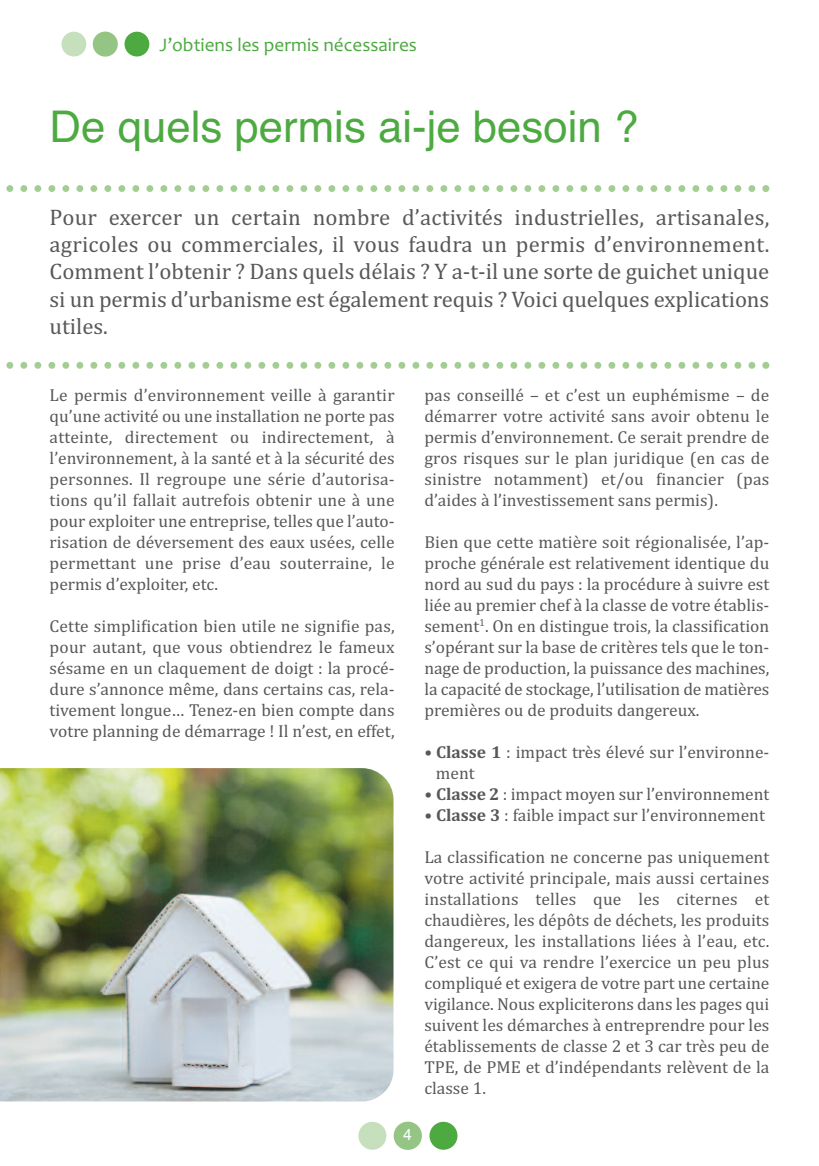
<style>
.page{position:relative;width:819px;height:1166px;background:#fff}
.page>*{position:absolute;margin:0;border:0;box-sizing:border-box;transform-origin:0 0}
.t1{font:43.75px "Helvetica";color:#4daa41}
.t2{font:22.75px/27.3px "Cambria";letter-spacing:-.005em;color:#57585a;text-align:justify}
.t3{font:19.25px "Candara";color:#4daa41}
.t4{font:17.5px/21px "Cambria";color:#57585a;text-align:justify}
.t5{font:15.75px "Helvetica";color:#fff}
.s1{font-weight:700}
</style>
<div class="page">
<div style="left:61px;top:32px;width:25px;height:24px;background:#c6dfbc;border-radius:50%"></div>
<div style="left:93px;top:32px;width:25px;height:25px;background:#94c584;border-radius:50%"></div>
<div style="left:124px;top:32px;width:25px;height:24px;background:#4daa41;border-radius:50%"></div>
<div style="left:358px;top:1122px;width:28px;height:28px;background:#c6dfbc;border-radius:50%"></div>
<div style="left:393px;top:1121px;width:29px;height:29px;background:#94c584;border-radius:50%"></div>
<div style="left:429px;top:1122px;width:28px;height:28px;background:#4daa41;border-radius:50%"></div>
<svg style="left:6px;top:185px;width:763px;height:7px"></svg>
<svg style="left:6px;top:362px;width:763px;height:7px"></svg>
<img style="left:0;top:768px;width:393px;height:333px">
<p class="t3" style="left:159px;top:33px;width:259px">J’obtiens les permis nécessaires</p>
<h1 class="t1" style="left:50px;top:101px;width:590px">De quels permis ai-je besoin ?</h1>
<p class="t2" style="left:50px;top:203px;width:721px">Pour exercer un certain nombre d’activités industrielles, artisanales, agricoles ou commerciales, il vous faudra un permis d’environnement.<br>Comment l’obtenir ? Dans quels délais ? Y a-t-il une sorte de guichet unique si un permis d’urbanisme est également requis ? Voici quelques explications utiles.</p>
<p class="t4" style="left:50px;top:384px;width:346px">Le permis d’environnement veille à garantir qu’une activité ou une installation ne porte pas atteinte, directement ou indirectement, à l’environnement, à la santé et à la sécurité des personnes. Il regroupe une série d’autorisa&shy;tions qu’il fallait autrefois obtenir une à une pour exploiter une entreprise, telles que l’auto&shy;risation de déversement des eaux usées, celle permettant une prise d’eau souterraine, le permis d’exploiter, etc.</p>
<p class="t4" style="left:50px;top:615px;width:346px">Cette simplification bien utile ne signifie pas, pour autant, que vous obtiendrez le fameux sésame en un claquement de doigt : la procé&shy;dure s’annonce même, dans certains cas, rela&shy;tivement longue… Tenez-en bien compte dans votre planning de démarrage ! Il n’est, en effet,</p>
<p class="t4" style="left:424px;top:384px;width:346px">pas conseillé – et c’est un euphémisme – de démarrer votre activité sans avoir obtenu le permis d’environnement. Ce serait prendre de gros risques sur le plan juridique (en cas de sinistre notamment) et/ou financier (pas d’aides à l’investissement sans permis).</p>
<p class="t4" style="left:424px;top:531px;width:346px">Bien que cette matière soit régionalisée, l’ap&shy;proche générale est relativement identique du nord au sud du pays : la procédure à suivre est liée au premier chef à la classe de votre établis&shy;sement<sup>1</sup>. On en distingue trois, la classification s’opérant sur la base de critères tels que le ton&shy;nage de production, la puissance des machines, la capacité de stockage, l’utilisation de matières premières ou de produits dangereux.</p>
<p class="t4" style="left:436px;top:741px;width:335px;text-indent:-12px">• <span class="s1">Classe 1</span> : impact très élevé sur l’environne&shy;ment</p>
<p class="t4" style="left:424px;top:783px;width:346px">• <span class="s1">Classe 2</span> : impact moyen sur l’environnement</p>
<p class="t4" style="left:424px;top:804px;width:342px">• <span class="s1">Classe 3</span> : faible impact sur l’environnement</p>
<p class="t4" style="left:424px;top:846px;width:346px">La classification ne concerne pas uniquement votre activité principale, mais aussi certaines installations telles que les citernes et chaudières, les dépôts de déchets, les produits dangereux, les installations liées à l’eau, etc.<br>C’est ce qui va rendre l’exercice un peu plus compliqué et exigera de votre part une certaine vigilance. Nous expliciterons dans les pages qui suivent les démarches à entreprendre pour les établissements de classe 2 et 3 car très peu de TPE, de PME et d’indépendants relèvent de la classe 1.</p>
<p class="t5" style="left:403px;top:1125px;width:10px">4</p>
</div>
